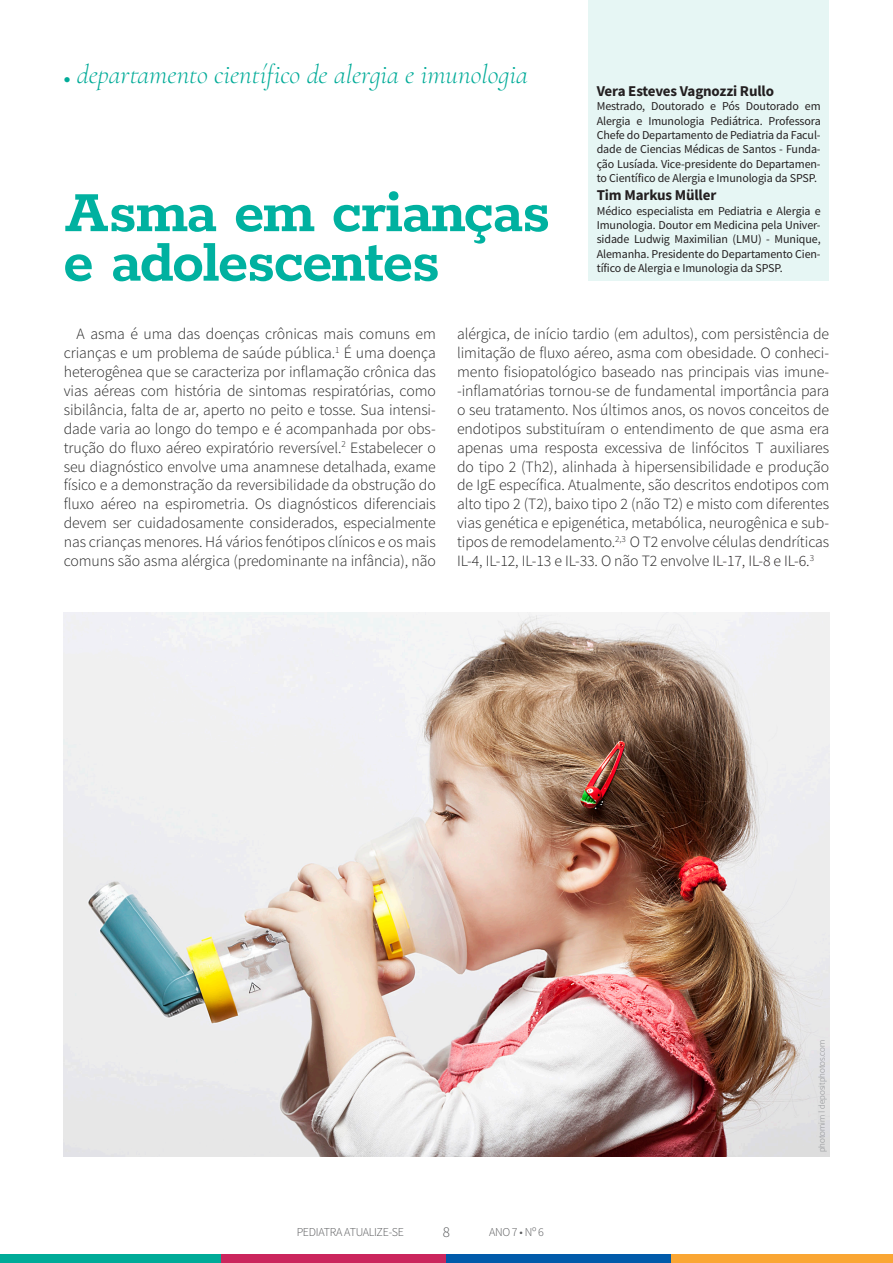
<style>
.page{position:relative;width:893px;height:1263px;background:#fff}
.page>*{position:absolute;margin:0;border:0;box-sizing:border-box;transform-origin:0 0}
.t1{font:700 64.5px/49.5px "Rokkitt";letter-spacing:-.02em;color:#00b1a0}
.t2{font:italic 300 27px "Cormorant Infant";color:#00ab98}
.texto{font:300 15.75px/18.9px "Source Sans Pro";letter-spacing:-.005em;color:#232323;text-align:justify}
.texto-2{font:700 15px "Source Sans Pro";letter-spacing:-.01em;color:#231f20}
.t3{font:300 15px "Source Sans Pro";color:#57585a}
.texto-3{font:12px/14.4px "Source Sans Pro";letter-spacing:-.01em;color:#231f20;text-align:justify}
.t4{font:300 12px "Source Sans Pro";letter-spacing:-.025em;color:#57585a}
.t5{font:9px "Mosk Extra Light 200";color:#939598}
.s1{color:#231f20}
</style>
<div class="page">
<div style="left:0;top:1254px;width:221px;height:9px;background:#00ab98"></div>
<div style="left:221px;top:1254px;width:225px;height:9px;background:#cb265d"></div>
<div style="left:446px;top:1254px;width:226px;height:9px;background:#015aaa"></div>
<div style="left:672px;top:1254px;width:221px;height:9px;background:#faa633"></div>
<div style="left:588px;top:0;width:241px;height:281px;background:#e6f6f4"></div>
<img style="left:64px;top:612px;width:765px;height:545px">
<p class="t2" style="left:64px;top:59px;width:465px">● departamento científico de alergia e imunologia</p>
<p class="t1" style="left:64px;top:182px;width:488px">Asma em crianças e adolescentes</p>
<p class="texto-2" style="left:597px;top:81px;width:179px">Vera Esteves Vagnozzi Rullo</p>
<p class="texto-3" style="left:597px;top:99px;width:225px">Mestrado, Doutorado e Pós Doutorado em Alergia e Imunologia Pediátrica. Professora Chefe do Departamento de Pediatria da Facul&shy;dade de Ciencias Médicas de Santos - Funda&shy;ção Lusíada. Vice-presidente do Departamen&shy;to Científico de Alergia e Imunologia da SPSP.</p>
<p class="texto-2" style="left:597px;top:185px;width:121px">Tim Markus Müller</p>
<p class="texto-3" style="left:597px;top:203px;width:225px">Médico especialista em Pediatria e Alergia e Imunologia. Doutor em Medicina pela Univer&shy;sidade Ludwig Maximilian (LMU) - Munique, Alemanha. Presidente do Departamento Cien&shy;tífico de Alergia e Imunologia da SPSP.</p>
<p class="texto" style="left:64px;top:325px;width:374px;text-indent:13px">A asma é uma das doenças crônicas mais comuns em crianças e um problema de saúde pública.<sup>1</sup> É uma doença heterogênea que se caracteriza por inflamação crônica das vias aéreas com história de sintomas respiratórias, como sibilância, falta de ar, aperto no peito e tosse. Sua intensi&shy;dade varia ao longo do tempo e é acompanhada por obs&shy;trução do fluxo aéreo expiratório reversível.<sup>2</sup> Estabelecer o seu diagnóstico envolve uma anamnese detalhada, exame físico e a demonstração da reversibilidade da obstrução do fluxo aéreo na espirometria. Os diagnósticos diferenciais devem ser cuidadosamente considerados, especialmente nas crianças menores. Há vários fenótipos clínicos e os mais comuns são asma alérgica (predominante na infância), não</p>
<p class="texto" style="left:457px;top:325px;width:374px">alérgica, de início tardio (em adultos), com persistência de limitação de fluxo aéreo, asma com obesidade. O conheci&shy;mento fisiopatológico baseado nas principais vias imune--inflamatórias tornou-se de fundamental importância para o seu tratamento. Nos últimos anos, os novos conceitos de endotipos substituíram o entendimento de que asma era apenas uma resposta excessiva de linfócitos T auxiliares do tipo 2 (Th2), alinhada à hipersensibilidade e produção de IgE específica. Atualmente, são descritos endotipos com alto tipo 2 (T2), baixo tipo 2 (não T2) e misto com diferentes vias genética e epigenética, metabólica, neurogênica e sub&shy;tipos de remodelamento.<sup>2,3</sup> O T2 envolve células dendríticas IL-4, IL-12, IL-13 e IL-33. O não T2 envolve <span class="s1">IL-17, IL-8 e IL-6.</span><sup>3</sup></p>
<p class="t5" style="left:817px;top:1152px;width:114px;rotate:-90deg">photomim | depositphotos.com</p>
<p class="t4" style="left:297px;top:1224px;width:109px">PEDIATRA ATUALIZE-SE</p>
<p class="t3" style="left:443px;top:1222px;width:9px">8</p>
<p class="t4" style="left:489px;top:1224px;width:56px">ANO 7 • Nº 6</p>
</div>
